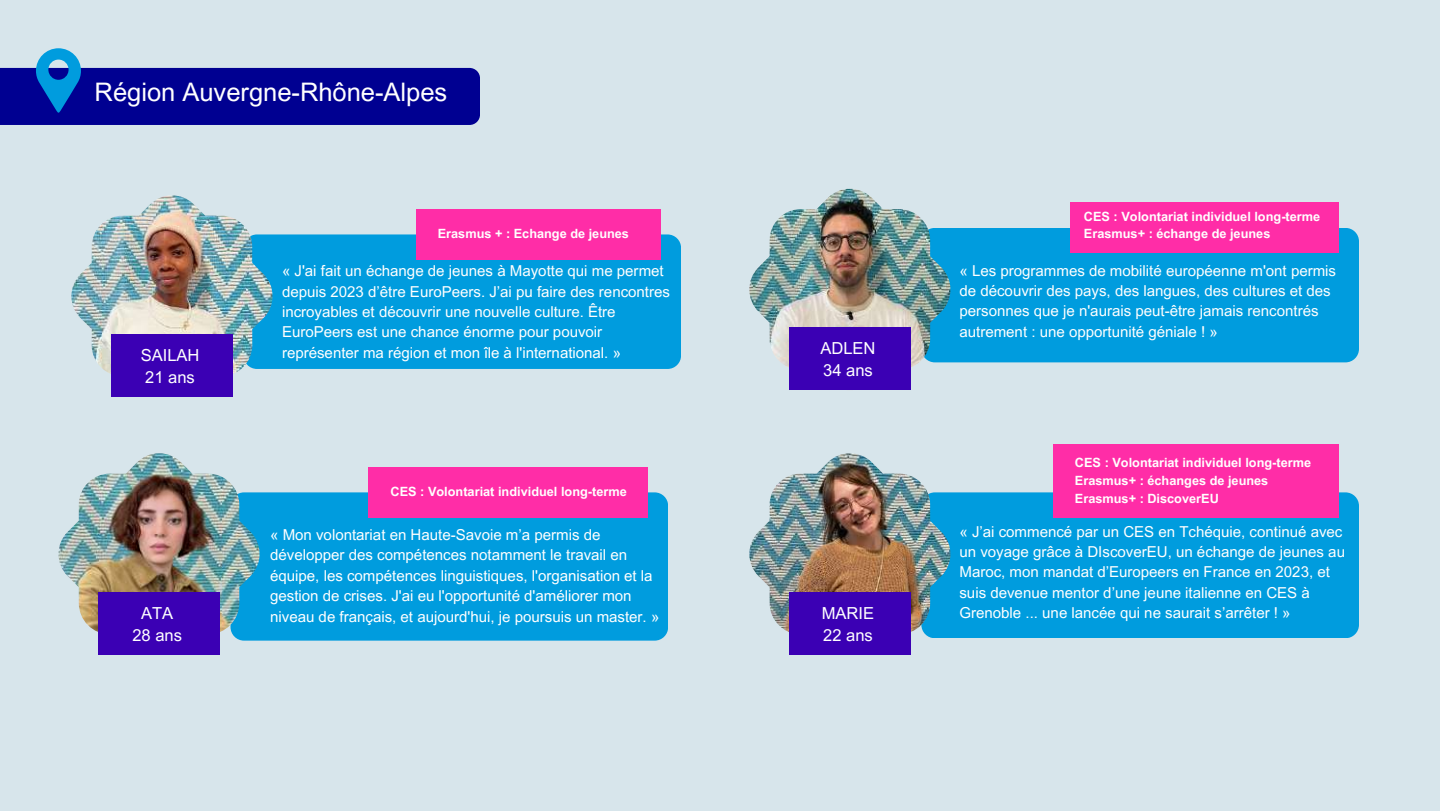
<style>
.page{position:relative;width:1440px;height:811px;background:#fff}
.page>*{position:absolute;margin:0;border:0;box-sizing:border-box;transform-origin:0 0}
.t1{font:25.4px "Arial MT Pro";color:#fff}
.t2{font:16.6px/22px "Arial MT Pro";color:#fff}
.t3{font:15px/20.4px "Arial MT Pro";color:#fff}
.t4{font:700 12.8px/17.6px "Arial MT Pro";color:#fff}
</style>
<div class="page">
<div style="left:0;top:0;width:1440px;height:810px;background:#d7e5eb"></div>
<svg style="left:0;top:48px;width:480px;height:77px"></svg>
<div style="left:243px;top:234px;width:438px;height:134px;background:#009cde;border-radius:13px"></div>
<img style="left:71px;top:195px;width:202px;height:179px">
<div style="left:111px;top:334px;width:122px;height:62px;background:#3b00b4"></div>
<div style="left:416px;top:209px;width:245px;height:50px;background:#ff2da7"></div>
<div style="left:231px;top:492px;width:437px;height:148px;background:#009cde;border-radius:13px"></div>
<img style="left:58px;top:453px;width:202px;height:188px">
<div style="left:98px;top:591px;width:122px;height:63px;background:#3b00b4"></div>
<div style="left:369px;top:467px;width:279px;height:50px;background:#ff2da7"></div>
<div style="left:921px;top:228px;width:438px;height:134px;background:#009cde;border-radius:14px"></div>
<img style="left:749px;top:189px;width:201px;height:178px">
<div style="left:789px;top:327px;width:122px;height:63px;background:#3b00b4"></div>
<div style="left:1070px;top:202px;width:269px;height:51px;background:#ff2da7"></div>
<div style="left:921px;top:492px;width:438px;height:145px;background:#009cde;border-radius:13px"></div>
<img style="left:749px;top:453px;width:201px;height:185px">
<div style="left:789px;top:591px;width:122px;height:63px;background:#3b00b4"></div>
<div style="left:1053px;top:444px;width:286px;height:73px;background:#ff2da7"></div>
<h1 class="t1" style="left:95px;top:83px;width:354px">Région Auvergne-Rhône-Alpes</h1>
<p class="t4" style="left:438px;top:226px;width:193px">Erasmus + : Echange de jeunes</p>
<p class="t3" style="left:282px;top:262px;width:390px">« J'ai fait un échange de jeunes à Mayotte qui me permet depuis 2023 d’être EuroPeers. J’ai pu faire des rencontres incroyables et découvrir une nouvelle culture. Être EuroPeers est une chance énorme pour pouvoir</p>
<p class="t2" style="left:141px;top:345px;width:60px">SAILAH</p>
<p class="t3" style="left:282px;top:344px;width:341px">représenter ma région et mon île à l'international. »</p>
<p class="t2" style="left:145px;top:368px;width:51px">21 ans</p>
<p class="t4" style="left:391px;top:484px;width:238px">CES : Volontariat individuel long-terme</p>
<p class="t3" style="left:270px;top:526px;width:384px">« Mon volontariat en Haute-Savoie m’a permis de développer des compétences notamment le travail en équipe, les compétences linguistiques, l'organisation et la gestion de crises. J'ai eu l'opportunité d'améliorer mon</p>
<p class="t2" style="left:141px;top:603px;width:34px">ATA</p>
<p class="t3" style="left:270px;top:607px;width:391px">niveau de français, et aujourd'hui, je poursuis un master. »</p>
<p class="t2" style="left:132px;top:625px;width:51px">28 ans</p>
<p class="t2" style="left:820px;top:339px;width:57px">ADLEN<br>34 ans</p>
<p class="t2" style="left:822px;top:603px;width:54px">MARIE<br>22 ans</p>
<p class="t4" style="left:1084px;top:210px;width:238px;line-height:17px">CES : Volontariat individuel long-terme<br>Erasmus+ : échange de jeunes</p>
<p class="t3" style="left:959px;top:262px;width:378px">« Les programmes de mobilité européenne m'ont permis de découvrir des pays, des langues, des cultures et des personnes que je n'aurais peut-être jamais rencontrés autrement : une opportunité géniale ! »</p>
<p class="t4" style="left:1075px;top:455px;width:238px">CES : Volontariat individuel long-terme<br>Erasmus+ : échanges de jeunes<br>Erasmus+ : DiscoverEU</p>
<p class="t3" style="left:959px;top:523px;width:387px">« J’ai commencé par un CES en Tchéquie, continué avec un voyage grâce à DIscoverEU, un échange de jeunes au Maroc, mon mandat d’Europeers en France en 2023, et suis devenue mentor d’une jeune italienne en CES à Grenoble ... une lancée qui ne saurait s’arrêter ! »</p>
</div>
